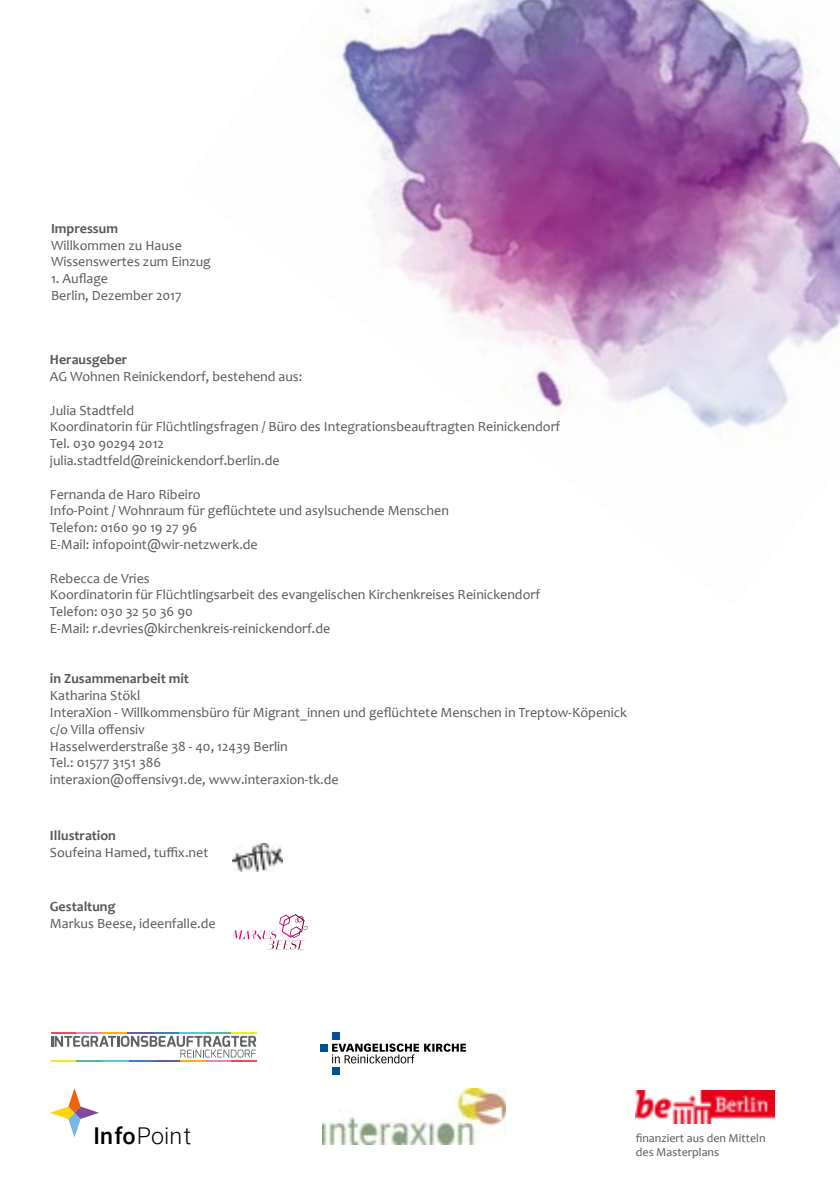
<style>
.page{position:relative;width:840px;height:1191px;background:#fff}
.page>*{position:absolute;margin:0;border:0;box-sizing:border-box;transform-origin:0 0}
.t1{font:300 23.2px "Roboto";color:#000}
.t2{font:14px/16.8px "Candara";color:#575756}
.t3{font:700 14px "Candara";color:#575756}
.t4{font:12px "Candara";color:#575756}
.s1{font-weight:500}
</style>
<div class="page">
<div style="left:332px;top:1032px;width:8px;height:7px;background:#005193"></div>
<img style="left:332px;top:0;width:507px;height:436px">
<img style="left:233px;top:843px;width:49px;height:28px">
<svg style="left:233px;top:914px;width:74px;height:35px"></svg>
<img style="left:635px;top:1090px;width:139px;height:33px">
<img style="left:322px;top:1088px;width:183px;height:56px">
<svg style="left:50px;top:1088px;width:49px;height:49px"></svg>
<svg style="left:51px;top:1032px;width:205px;height:29px"></svg>
<svg style="left:332px;top:1043px;width:134px;height:20px"></svg>
<div style="left:332px;top:1067px;width:8px;height:8px;background:#005193"></div>
<div style="left:320px;top:1043px;width:8px;height:8px;background:#005193"></div>
<p class="t3" style="left:51px;top:220px;width:68px">Impressum</p>
<p class="t2" style="left:51px;top:237px;width:161px">Willkommen zu Hause<br>Wissenswertes zum Einzug</p>
<p class="t2" style="left:51px;top:270px;width:132px">1. Auflage<br>Berlin, Dezember 2017</p>
<p class="t3" style="left:50px;top:351px;width:79px">Herausgeber</p>
<p class="t2" style="left:50px;top:368px;width:254px">AG Wohnen Reinickendorf, bestehend aus:</p>
<p class="t2" style="left:50px;top:401px;width:511px">Julia Stadtfeld<br>Koordinatorin für Flüchtlingsfragen / Büro des Integrationsbeauftragten Reinickendorf Tel. 030 90294 2012<br>julia.stadtfeld@reinickendorf.berlin.de</p>
<p class="t2" style="left:50px;top:485px;width:400px">Fernanda de Haro Ribeiro<br>Info-Point / Wohnraum für geflüchtete und asylsuchende Menschen Telefon: 0160 90 19 27 96<br>E-Mail: infopoint@wir-netzwerk.de</p>
<p class="t2" style="left:50px;top:569px;width:101px">Rebecca de Vries</p>
<p class="t2" style="left:50px;top:586px;width:491px">Koordinatorin für Flüchtlingsarbeit des evangelischen Kirchenkreises Reinickendorf<br>Telefon: 030 32 50 36 90<br>E-Mail: r.devries@kirchenkreis-reinickendorf.de</p>
<p class="t3" style="left:50px;top:670px;width:140px">in Zusammenarbeit mit</p>
<p class="t2" style="left:50px;top:687px;width:92px">Katharina Stökl</p>
<p class="t2" style="left:50px;top:704px;width:578px">InteraXion - Willkommensbüro für Migrant_innen und geflüchtete Menschen in Treptow-Köpenick c/o Villa offensiv<br>Hasselwerderstraße 38 - 40, 12439 Berlin<br>Tel.: 01577 3151 386<br>interaxion@offensiv91.de, www.interaxion-tk.de</p>
<p class="t3" style="left:50px;top:827px;width:68px">Illustration</p>
<p class="t2" style="left:50px;top:844px;width:160px">Soufeina Hamed, tuffix.net</p>
<p class="t3" style="left:50px;top:897px;width:67px">Gestaltung</p>
<p class="t2" style="left:50px;top:914px;width:167px">Markus Beese, ideenfalle.de</p>
<p class="t1" style="left:93px;top:1120px;width:99px"><span class="s1">Info</span>Point</p>
<p class="t4" style="left:635px;top:1130px;width:131px">finanziert aus den Mitteln</p>
<p class="t4" style="left:635px;top:1145px;width:85px">des Masterplans</p>
</div>
